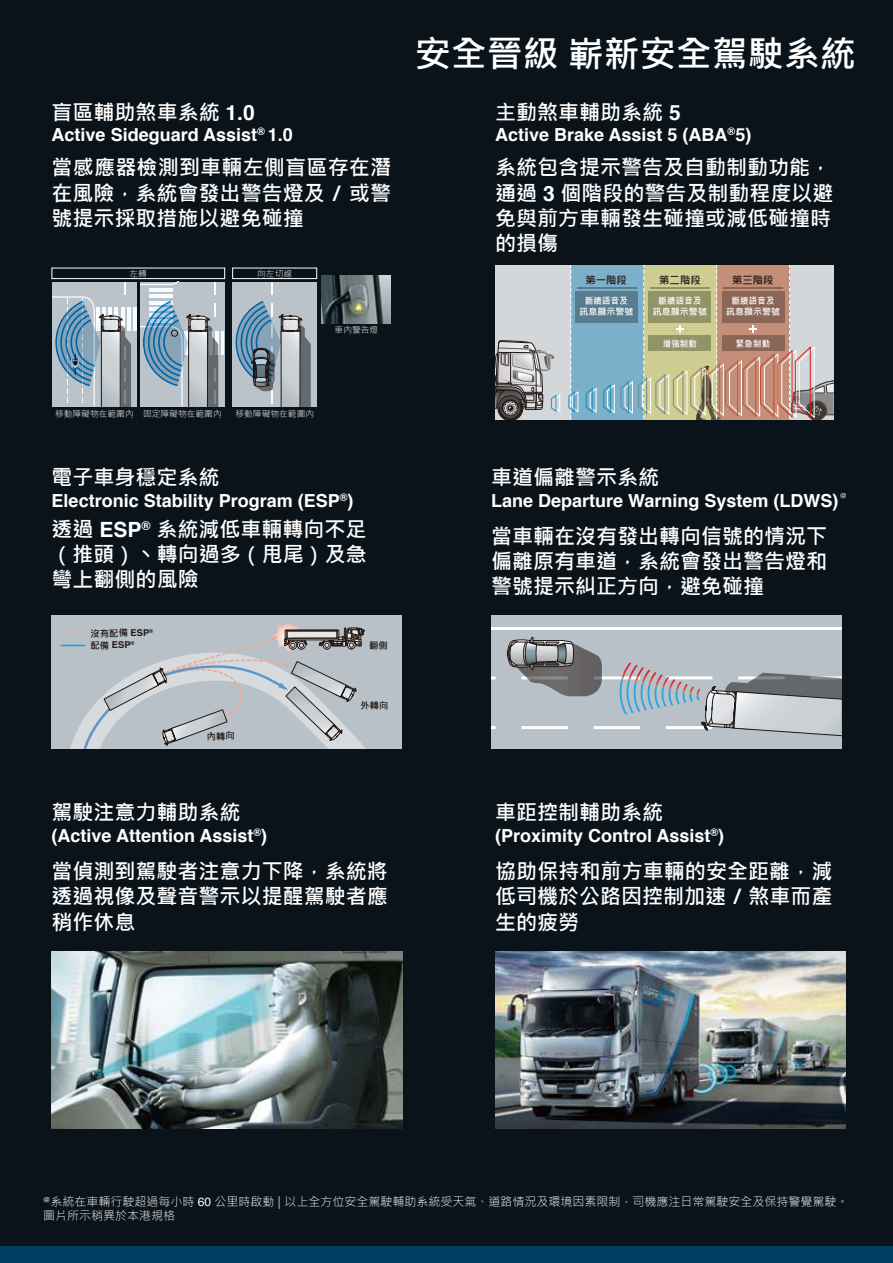
<style>
.page{position:relative;width:893px;height:1263px;background:#0a131a}
.page>*{position:absolute;margin:0;border:0;box-sizing:border-box;transform-origin:0 0}
.t1{font:700 36px "Microsoft Jheng Hei";color:#fff}
.t2{font:700 21px/25.2px "Microsoft Jheng Hei";color:#fff;text-align:justify}
.t3{font:700 18px "Helvetica";color:#fff}
.t4{font:300 12px/14.4px "Microsoft Jheng Hei";color:#fff}
.t5{font:700 10.35px "Microsoft Jheng Hei";color:#221815}
.t6{font:700 9.3px "Microsoft Jheng Hei";color:#221815}
.t7{font:700 9.3px "Helvetica";color:#221815}
.t8{font:700 9px/11.2px "Microsoft Jheng Hei";color:#fff;text-align:center;scale:.93 1}
.t9{font:700 9px "Microsoft Jheng Hei";letter-spacing:.035em;color:#fff;scale:.93 1}
.t10{font:300 8.7px "Microsoft Jheng Hei";color:#fff}
.t11{font:7.05px "Helvetica";color:#fff}
.s1{font-family:"Helvetica"}
.s2{font-family:"Microsoft Jheng Hei"}
.s3{font-family:"Helvetica";font-weight:400}
</style>
<div class="page">
<div style="left:0;top:1246px;width:893px;height:17px;background:#004062"></div>
<div style="left:52px;top:615px;width:350px;height:134px;background:#b7c1c7"></div>
<div style="left:491px;top:615px;width:351px;height:134px;background:#b7c1c7"></div>
<div style="left:594px;top:676px;width:46px;height:3px;border:2px solid #fff"></div>
<div style="left:521px;top:726px;width:47px;height:3px;border:2px solid #fff"></div>
<div style="left:594px;top:726px;width:46px;height:3px;border:2px solid #fff"></div>
<svg style="left:491px;top:676px;width:5px;height:3px"></svg>
<svg style="left:491px;top:726px;width:5px;height:3px"></svg>
<hr style="left:491px;top:627px;width:351px;height:2px;background:#fff">
<svg style="left:507px;top:636px;width:95px;height:60px"></svg>
<svg style="left:620px;top:662px;width:222px;height:75px"></svg>
<img style="left:321px;top:276px;width:69px;height:48px">
<div style="left:52px;top:268px;width:173px;height:11px;border:1px solid #fff"></div>
<div style="left:232px;top:268px;width:85px;height:11px;border:1px solid #fff"></div>
<div style="left:52px;top:282px;width:84px;height:125px;background:#b9c3c9"></div>
<hr style="left:133px;top:307px;width:3px;height:24px;background:#f5fbfe">
<svg style="left:52px;top:282px;width:79px;height:125px"></svg>
<div style="left:140px;top:282px;width:84px;height:125px;background:#b9c3c9"></div>
<svg style="left:214px;top:282px;width:1px;height:13px"></svg>
<svg style="left:218px;top:331px;width:1px;height:24px"></svg>
<hr style="left:221px;top:331px;width:3px;height:24px;background:#f5fbfe">
<hr style="left:149px;top:288px;width:23px;height:4px;background:#f5fbfe">
<hr style="left:149px;top:295px;width:23px;height:3px;background:#f5fbfe">
<svg style="left:140px;top:282px;width:38px;height:3px"></svg>
<svg style="left:140px;top:301px;width:78px;height:106px"></svg>
<div style="left:233px;top:282px;width:84px;height:125px;background:#b9c3c9"></div>
<svg style="left:272px;top:282px;width:1px;height:13px"></svg>
<svg style="left:235px;top:301px;width:76px;height:106px"></svg>
<div style="left:495px;top:265px;width:339px;height:155px;background:#d3d7d9"></div>
<div style="left:571px;top:265px;width:73px;height:155px;background:#7cafc9"></div>
<hr style="left:577px;top:287px;width:59px;height:1px;background:#b6b6b6">
<div style="left:575px;top:291px;width:63px;height:31px;background:#587c8f"></div>
<svg style="left:621px;top:265px;width:213px;height:155px"></svg>
<svg style="left:603px;top:385px;width:12px;height:28px"></svg>
<svg style="left:586px;top:388px;width:10px;height:25px"></svg>
<svg style="left:568px;top:265px;width:10px;height:154px"></svg>
<svg style="left:495px;top:340px;width:65px;height:80px"></svg>
<img style="left:52px;top:951px;width:350px;height:177px">
<img style="left:495px;top:951px;width:351px;height:177px">
<svg style="left:60px;top:620px;width:306px;height:129px"></svg>
<p class="t2" style="left:52px;top:99px;width:205px">盲區輔助煞車系統 <span class="s1">1.0</span></p>
<p class="t3" style="left:52px;top:120px;width:243px">Active Sideguard Assist<sup>®</sup> 1.0</p>
<p class="t2" style="left:52px;top:155px;width:341px">當感應器檢測到車輛左側盲區存在潛在風險，系統會發出警告燈及 <span class="s1">/</span> 或警號提示採取措施以避免碰撞</p>
<p class="t10" style="left:130px;top:268px;width:19px">左轉</p>
<p class="t10" style="left:257px;top:268px;width:36px">向左切線</p>
<p class="t10" style="left:335px;top:325px;width:45px">車內警告燈</p>
<p class="t10" style="left:55px;top:409px;width:80px">移動障礙物在範圍內</p>
<p class="t10" style="left:143px;top:409px;width:80px">固定障礙物在範圍內</p>
<p class="t10" style="left:235px;top:409px;width:80px">移動障礙物在範圍內</p>
<p class="t2" style="left:52px;top:465px;width:169px">電子車身穩定系統</p>
<p class="t3" style="left:52px;top:486px;width:303px">Electronic Stability Program (ESP<sup>®</sup>)</p>
<p class="t2" style="left:52px;top:517px;width:317px">透過 <span class="s1">ESP</span><sup>®</sup> 系統減低車輛轉向不足（推頭）丶轉向過多（甩尾）及急彎上翻側的風險</p>
<p class="t6" style="left:90px;top:628px;width:64px;rotate:-1deg">沒有配備 <span class="s1">ESP</span><sup>®</sup></p>
<p class="t7" style="left:90px;top:638px;width:46px;rotate:-1deg"><span class="s2">配備</span> ESP<sup>®</sup></p>
<h1 class="t1" style="left:415px;top:31px;width:443px">安全晉級 嶄新安全駕駛系統</h1>
<p class="t2" style="left:495px;top:99px;width:187px">主動煞車輔助系統 <span class="s1">5</span></p>
<p class="t3" style="left:495px;top:120px;width:258px">Active Brake Assist 5 (ABA<sup>®</sup>5)</p>
<p class="t2" style="left:495px;top:155px;width:340px">系統包含提示警告及自動制動功能，通過 <span class="s1">3</span> 個階段的警告及制動程度以避免與前方車輛發生碰撞或減低碰撞時的損傷</p>
<p class="t5" style="left:585px;top:274px;width:43px">第一階段</p>
<p class="t5" style="left:659px;top:274px;width:43px">第二階段</p>
<p class="t5" style="left:732px;top:274px;width:43px">第三階段</p>
<p class="t8" style="left:579px;top:295px;width:60px">斷續語音及<br>訊息顯示警號</p>
<p class="t8" style="left:653px;top:295px;width:60px">斷續語音及<br>訊息顯示警號</p>
<p class="t8" style="left:726px;top:295px;width:60px">斷續語音及<br>訊息顯示警號</p>
<p class="t9" style="left:663px;top:338px;width:38px">増強制動</p>
<p class="t9" style="left:736px;top:338px;width:38px">緊急制動</p>
<p class="t2" style="left:491px;top:465px;width:169px">車道偏離警示系統</p>
<p class="t3" style="left:491px;top:486px;width:349px">Lane Departure Warning System (LDWS)</p>
<p class="t2" style="left:491px;top:524px;width:337px">當車輛在沒有發出轉向信號的情況下偏離原有車道，系統會發出警告燈和警號提示糾正方向，避免碰撞</p>
<p class="t11" style="left:840px;top:490px;width:9px">@</p>
<p class="t2" style="left:495px;top:800px;width:169px">車距控制輔助系統</p>
<p class="t3" style="left:495px;top:821px;width:231px">(Proximity Control Assist<sup>®</sup>)</p>
<p class="t2" style="left:52px;top:800px;width:191px">駕駛注意力輔助系統</p>
<p class="t3" style="left:52px;top:821px;width:217px">(Active Attention Assist<sup>®</sup>)</p>
<p class="t2" style="left:52px;top:859px;width:337px">當偵測到駕駛者注意力下降，系統將透過視像及聲音警示以提醒駕駛者應稍作休息</p>
<p class="t2" style="left:495px;top:859px;width:339px">協助保持和前方車輛的安全距離，減低司機於公路因控制加速 <span class="s1">/</span> 煞車而產生的疲勞</p>
<p class="t4" style="left:43px;top:1194px;width:807px"><sup>@</sup>系統在車輛行駛超過每小時 <span class="s3">60</span> 公里時啟動 | 以上全方位安全駕駛輔助系統受天氣、道路情況及環境因素限制，司機應注日常駕駛安全及保持警覺駕駛。圖片所示稍異於本港規格</p>
</div>
